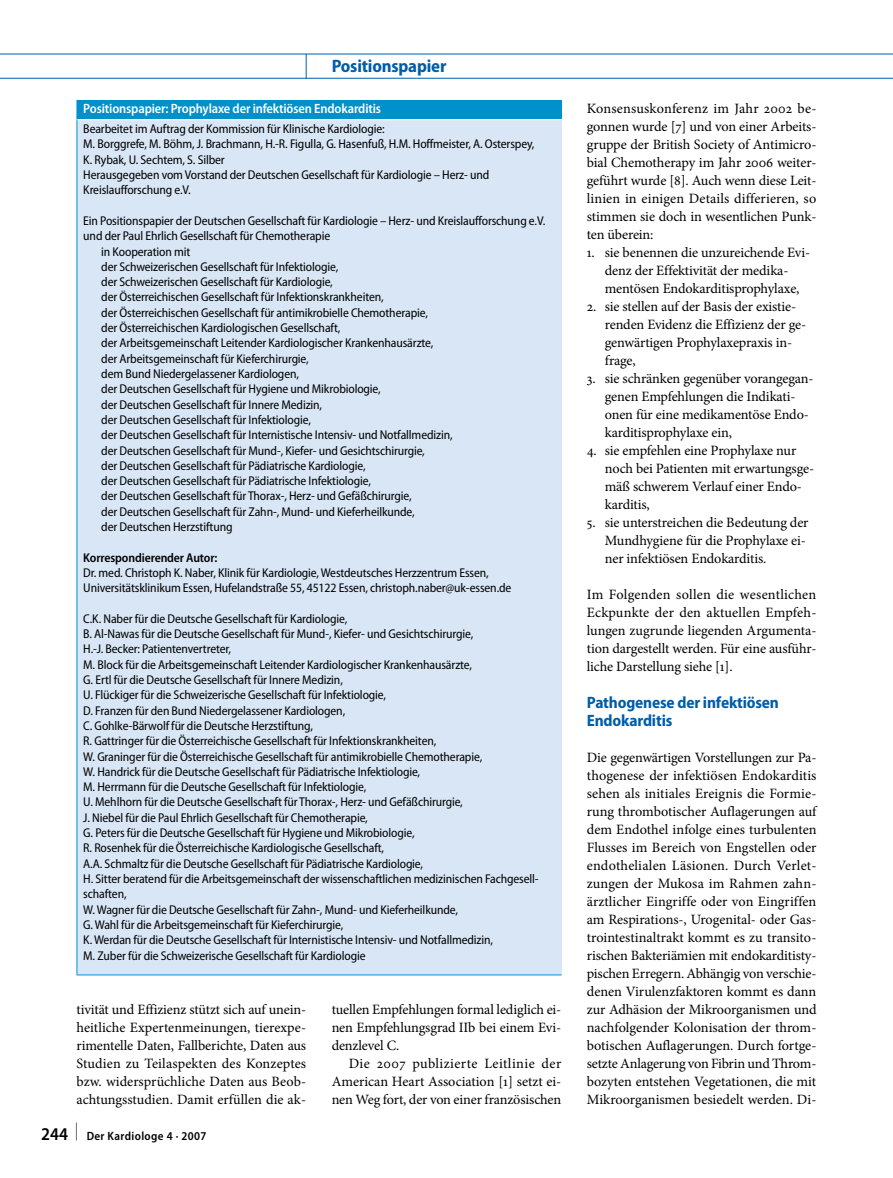
<style>
.page{position:relative;width:893px;height:1178px;background:#fff}
.page>*{position:absolute;margin:0;border:0;box-sizing:border-box;transform-origin:0 0}
._001_rubrik{font:700 semi-condensed 18px "Myriad Pro";letter-spacing:-.01em;color:#005da8}
.t1{font:600 semi-condensed 18px "Myriad Pro";color:#000}
._012_u1{font:700 semi-condensed 16.5px/18px "Myriad Pro";letter-spacing:-.01em;color:#005da8}
._010_fliesstext_ohne{font:14.25px/18px "Minion Pro";letter-spacing:-.01em;color:#000;text-align:justify}
._011_aufzaehlung_1_o{font:14.25px/18px "Minion Pro";letter-spacing:-.01em;color:#000}
._010_fliesstext_mit{font:14.25px/18px "Minion Pro";letter-spacing:-.01em;color:#000;text-align:justify}
._251c_infobox-Tab_ti{font:600 semi-condensed 13.5px "Myriad Pro";letter-spacing:-.01em;color:#fff}
._211_tabelle_text_oh{font:semi-condensed 12.75px/15.3px "Myriad Pro";letter-spacing:-.01em;color:#000}
._211_tabelle_text_mi{font:semi-condensed 12.75px "Myriad Pro";letter-spacing:-.01em;color:#000}
._211_tabelle_text_oh-2{font:600 semi-condensed 12.75px "Myriad Pro";letter-spacing:-.01em;color:#000}
.t2{font:600 semi-condensed 12px "Myriad Pro";letter-spacing:.03em;color:#000}
</style>
<div class="page">
<div style="left:77px;top:100px;width:484px;height:20px;background:#0090cc"></div>
<div style="left:77px;top:120px;width:484px;height:855px;background:#d8e6f5"></div>
<hr style="left:77px;top:120px;width:1px;height:854px;background:#0090cc">
<hr style="left:77px;top:119px;width:484px;height:1px;background:#fff">
<hr style="left:77px;top:974px;width:484px;height:1px;background:#0090cc">
<hr style="left:0;top:54px;width:893px;height:1px;background:#005da8">
<hr style="left:0;top:78px;width:893px;height:1px;background:#005da8">
<svg style="left:306px;top:54px;width:1px;height:25px"></svg>
<p class="_001_rubrik" style="left:332px;top:56px;width:116px">Positionspapier</p>
<p class="_251c_infobox-Tab_ti" style="left:83px;top:101px;width:299px">Positionspapier: Prophylaxe der infektiösen Endokarditis</p>
<p class="_211_tabelle_text_oh" style="left:83px;top:121px;width:303px">Bearbeitet im Auftrag der Kommission für Klinische Kardiologie:</p>
<p class="_211_tabelle_text_oh" style="left:83px;top:137px;width:453px">M. Borggrefe, M. Böhm, J. Brachmann, H.-R. Figulla, G. Hasenfuß, H.M. Hoffmeister, A. Osterspey,<br>K. Rybak, U. Sechtem, S. Silber</p>
<p class="_211_tabelle_text_oh" style="left:83px;top:167px;width:407px">Herausgegeben vomVorstand der Deutschen Gesellschaft für Kardiologie – Herz- und<br>Kreislaufforschung e.V.</p>
<p class="_211_tabelle_text_oh" style="left:83px;top:213px;width:463px">Ein Positionspapier der Deutschen Gesellschaft für Kardiologie – Herz- und Kreislaufforschung e.V. und der Paul Ehrlich Gesellschaft für Chemotherapie</p>
<p class="_211_tabelle_text_mi" style="left:101px;top:244px;width:90px">in Kooperation mit</p>
<p class="_211_tabelle_text_mi" style="left:101px;top:260px;width:238px">der Schweizerischen Gesellschaft für Infektiologie,</p>
<p class="_211_tabelle_text_mi" style="left:101px;top:275px;width:233px">der Schweizerischen Gesellschaft für Kardiologie,</p>
<p class="_211_tabelle_text_mi" style="left:101px;top:290px;width:284px">der Österreichischen Gesellschaft für Infektionskrankheiten,</p>
<p class="_211_tabelle_text_mi" style="left:101px;top:306px;width:328px">der Österreichischen Gesellschaft für antimikrobielle Chemotherapie,</p>
<p class="_211_tabelle_text_mi" style="left:101px;top:321px;width:241px">der Österreichischen Kardiologischen Gesellschaft,</p>
<p class="_211_tabelle_text_mi" style="left:101px;top:336px;width:334px">der Arbeitsgemeinschaft Leitender Kardiologischer Krankenhausärzte,</p>
<p class="_211_tabelle_text_mi" style="left:101px;top:351px;width:209px">der Arbeitsgemeinschaft für Kieferchirurgie,</p>
<p class="_211_tabelle_text_mi" style="left:101px;top:367px;width:199px">dem Bund Niedergelassener Kardiologen,</p>
<p class="_211_tabelle_text_mi" style="left:101px;top:382px;width:281px">der Deutschen Gesellschaft für Hygiene und Mikrobiologie,</p>
<p class="_211_tabelle_text_mi" style="left:101px;top:397px;width:222px">der Deutschen Gesellschaft für Innere Medizin,</p>
<p class="_211_tabelle_text_mi" style="left:101px;top:413px;width:211px">der Deutschen Gesellschaft für Infektiologie,</p>
<p class="_211_tabelle_text_mi" style="left:101px;top:428px;width:353px">der Deutschen Gesellschaft für Internistische Intensiv- und Notfallmedizin,</p>
<p class="_211_tabelle_text_mi" style="left:101px;top:443px;width:325px">der Deutschen Gesellschaft für Mund-, Kiefer- und Gesichtschirurgie,</p>
<p class="_211_tabelle_text_mi" style="left:101px;top:459px;width:266px">der Deutschen Gesellschaft für Pädiatrische Kardiologie,</p>
<p class="_211_tabelle_text_mi" style="left:101px;top:474px;width:271px">der Deutschen Gesellschaft für Pädiatrische Infektiologie,</p>
<p class="_211_tabelle_text_mi" style="left:101px;top:489px;width:312px">der Deutschen Gesellschaft für Thorax-, Herz- und Gefäßchirurgie,</p>
<p class="_211_tabelle_text_mi" style="left:101px;top:504px;width:315px">der Deutschen Gesellschaft für Zahn-, Mund- und Kieferheilkunde,</p>
<p class="_211_tabelle_text_mi" style="left:101px;top:520px;width:133px">der Deutschen Herzstiftung</p>
<p class="_211_tabelle_text_oh-2" style="left:83px;top:550px;width:136px">Korrespondierender Autor:</p>
<p class="_211_tabelle_text_oh" style="left:83px;top:565px;width:430px">Dr. med. Christoph K. Naber, Klinik für Kardiologie,Westdeutsches Herzzentrum Essen,<br>Universitätsklinikum Essen, Hufelandstraße 55, 45122 Essen, christoph.naber@uk-essen.de</p>
<p class="_211_tabelle_text_oh" style="left:83px;top:611px;width:457px">C.K. Naber für die Deutsche Gesellschaft für Kardiologie,<br>B. Al-Nawas für die Deutsche Gesellschaft für Mund-, Kiefer- und Gesichtschirurgie,<br>H.-J. Becker: Patientenvertreter,<br>M. Block für die Arbeitsgemeinschaft Leitender Kardiologischer Krankenhausärzte,<br>G. Ertl für die Deutsche Gesellschaft für Innere Medizin,<br>U. Flückiger für die Schweizerische Gesellschaft für Infektiologie,<br>D. Franzen für den Bund Niedergelassener Kardiologen,<br>C. Gohlke-Bärwolf für die Deutsche Herzstiftung,<br>R. Gattringer für die Österreichische Gesellschaft für Infektionskrankheiten,<br>W. Graninger für die Österreichische Gesellschaft für antimikrobielle Chemotherapie,<br>W. Handrick für die Deutsche Gesellschaft für Pädiatrische Infektiologie,<br>M. Herrmann für die Deutsche Gesellschaft für Infektiologie,<br>U. Mehlhorn für die Deutsche Gesellschaft für Thorax-, Herz- und Gefäßchirurgie,<br>J. Niebel für die Paul Ehrlich Gesellschaft für Chemotherapie,<br>G. Peters für die Deutsche Gesellschaft für Hygiene und Mikrobiologie,<br>R. Rosenhek für die Österreichische Kardiologische Gesellschaft,<br>A.A. Schmaltz für die Deutsche Gesellschaft für Pädiatrische Kardiologie,<br>H. Sitter beratend für die Arbeitsgemeinschaft der wissenschaftlichen medizinischen Fachgesell&shy;schaften,<br>W. Wagner für die Deutsche Gesellschaft für Zahn-, Mund- und Kieferheilkunde,<br>G.Wahl für die Arbeitsgemeinschaft für Kieferchirurgie,<br>K. Werdan für die Deutsche Gesellschaft für Internistische Intensiv- und Notfallmedizin,<br>M. Zuber für die Schweizerische Gesellschaft für Kardiologie</p>
<p class="_010_fliesstext_ohne" style="left:77px;top:1000px;width:231px">tivität und Effizienz stützt sich auf unein&shy;heitliche Expertenmeinungen, tierexpe&shy;rimentelle Daten, Fallberichte, Daten aus Studien zu Teilaspekten des Konzeptes bzw. widersprüchliche Daten aus Beob&shy;achtungsstudien. Damit erfüllen die ak-</p>
<p class="_010_fliesstext_ohne" style="left:332px;top:1000px;width:231px">tuellen Empfehlungen formal lediglich ei&shy;nen Empfehlungsgrad IIb bei einem Evi&shy;denzlevel C.</p>
<p class="_010_fliesstext_mit" style="left:332px;top:1054px;width:231px;text-indent:17px">Die 2007 publizierte Leitlinie der American Heart Association [1] setzt ei&shy;nen Weg fort, der von einer französischen</p>
<p class="t1" style="left:41px;top:1123px;width:28px">244</p>
<p class="t2" style="left:76px;top:1129px;width:132px"><sup>|</sup> Der Kardiologe 4 · 2007</p>
<p class="_010_fliesstext_mit" style="left:587px;top:100px;width:231px">Konsensuskonferenz im Jahr 2002 be&shy;gonnen wurde [7] und von einer Arbeits&shy;gruppe der British Society of Antimicro&shy;bial Chemotherapy im Jahr 2006 weiter&shy;geführt wurde [8]. Auch wenn diese Leit&shy;linien in einigen Details differieren, so stimmen sie doch in wesentlichen Punk&shy;ten überein:</p>
<p class="_011_aufzaehlung_1_o" style="left:587px;top:244px;width:225px;text-align:center">1. sie benennen die unzureichende Evi&shy;denz der Effektivität der medika&shy;mentösen Endokarditisprophylaxe,</p>
<p class="_011_aufzaehlung_1_o" style="left:605px;top:298px;width:203px;text-indent:-18px">2. sie stellen auf der Basis der existie&shy;renden Evidenz die Effizienz der ge&shy;genwärtigen Prophylaxepraxis in&shy;frage,</p>
<p class="_011_aufzaehlung_1_o" style="left:605px;top:370px;width:210px;text-indent:-18px">3. sie schränken gegenüber vorangegan&shy;genen Empfehlungen die Indikati&shy;onen für eine medikamentöse Endo&shy;karditisprophylaxe ein,</p>
<p class="_011_aufzaehlung_1_o" style="left:605px;top:442px;width:211px;text-indent:-18px">4. sie empfehlen eine Prophylaxe nur noch bei Patienten mit erwartungsge&shy;mäß schwerem Verlauf einer Endo&shy;karditis,</p>
<p class="_011_aufzaehlung_1_o" style="left:605px;top:514px;width:205px;text-indent:-18px">5. sie unterstreichen die Bedeutung der<br>Mundhygiene für die Prophylaxe ei&shy;ner infektiösen Endokarditis.</p>
<p class="_010_fliesstext_ohne" style="left:587px;top:586px;width:231px">Im Folgenden sollen die wesentlichen Eckpunkte der den aktuellen Empfeh&shy;lungen zugrunde liegenden Argumenta&shy;tion dargestellt werden. Für eine ausführ&shy;liche Darstellung siehe [1].</p>
<p class="_012_u1" style="left:587px;top:693px;width:194px">Pathogenese der infektiösen<br>Endokarditis</p>
<p class="_010_fliesstext_ohne" style="left:587px;top:748px;width:231px">Die gegenwärtigen Vorstellungen zur Pa&shy;thogenese der infektiösen Endokarditis sehen als initiales Ereignis die Formie&shy;rung thrombotischer Auflagerungen auf dem Endothel infolge eines turbulenten Flusses im Bereich von Engstellen oder endothelialen Läsionen. Durch Verlet&shy;zungen der Mukosa im Rahmen zahn&shy;ärztlicher Eingriffe oder von Eingriffen am Respirations-, Urogenital- oder Gas&shy;trointestinaltrakt kommt es zu transito&shy;rischen Bakteriämien mit endokarditisty&shy;pischen Erregern. Abhängig von verschie&shy;denen Virulenzfaktoren kommt es dann zur Adhäsion der Mikroorganismen und nachfolgender Kolonisation der throm&shy;botischen Auflagerungen. Durch fortge&shy;setzte Anlagerung von Fibrin und Throm&shy;bozyten entstehen Vegetationen, die mit Mikroorganismen besiedelt werden. Di-</p>
</div>
